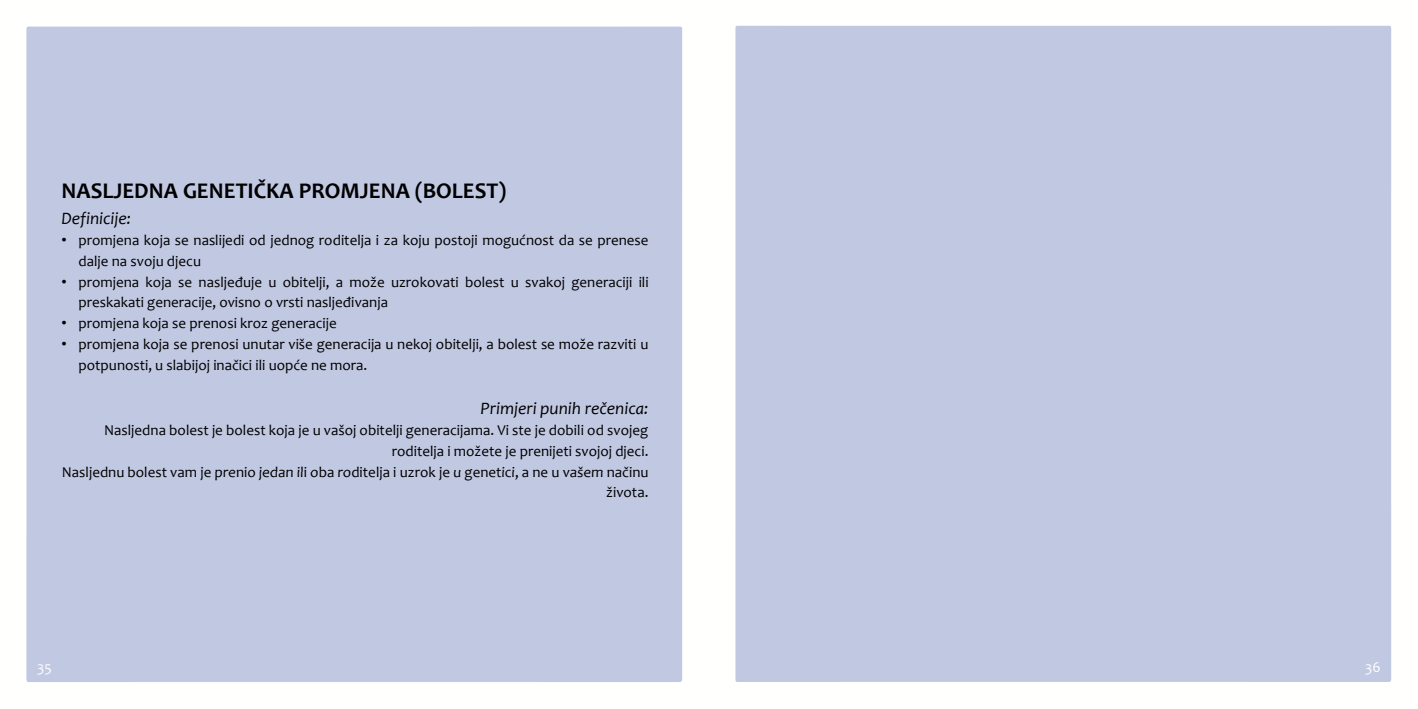
<style>
.page{position:relative;width:1418px;height:709px;background:#fff}
.page>*{position:absolute;margin:0;border:0;box-sizing:border-box;transform-origin:0 0}
.t1{font:700 22.5px "Candara";color:#000}
.t2{font:italic 17.5px "Candara";color:#000}
.t3{font:15px/20.8px "Candara";color:#000}
.t4{font:15px "Candara";color:#fff}
.s1{font-family:"Arial"}
</style>
<div class="page">
<div style="left:26px;top:118px;width:328px;height:118px;background:#c1c8e2"></div>
<div style="left:26px;top:236px;width:328px;height:118px;background:#c1c8e2"></div>
<div style="left:26px;top:354px;width:328px;height:118px;background:#c1c8e2"></div>
<div style="left:26px;top:472px;width:328px;height:119px;background:#c1c8e2"></div>
<div style="left:26px;top:591px;width:328px;height:92px;background:#c1c8e2"></div>
<div style="left:354px;top:26px;width:329px;height:92px;background:#c1c8e2"></div>
<div style="left:354px;top:118px;width:329px;height:118px;background:#c1c8e2"></div>
<div style="left:354px;top:236px;width:329px;height:118px;background:#c1c8e2"></div>
<div style="left:354px;top:354px;width:329px;height:118px;background:#c1c8e2"></div>
<div style="left:354px;top:472px;width:329px;height:119px;background:#c1c8e2"></div>
<div style="left:354px;top:591px;width:329px;height:92px;background:#c1c8e2"></div>
<div style="left:735px;top:25px;width:328px;height:93px;background:#c1c8e2"></div>
<div style="left:735px;top:118px;width:328px;height:118px;background:#c1c8e2"></div>
<div style="left:735px;top:236px;width:328px;height:118px;background:#c1c8e2"></div>
<div style="left:735px;top:354px;width:328px;height:118px;background:#c1c8e2"></div>
<div style="left:735px;top:472px;width:328px;height:119px;background:#c1c8e2"></div>
<div style="left:735px;top:591px;width:328px;height:91px;background:#c1c8e2"></div>
<div style="left:1063px;top:25px;width:329px;height:93px;background:#c1c8e2"></div>
<div style="left:1063px;top:118px;width:329px;height:118px;background:#c1c8e2"></div>
<div style="left:1063px;top:236px;width:329px;height:118px;background:#c1c8e2"></div>
<div style="left:1063px;top:354px;width:329px;height:118px;background:#c1c8e2"></div>
<div style="left:1063px;top:472px;width:329px;height:119px;background:#c1c8e2"></div>
<div style="left:1063px;top:591px;width:329px;height:91px;background:#c1c8e2"></div>
<p class="t1" style="left:62px;top:176px;width:446px">NASLJEDNA GENETIČKA PROMJENA (BOLEST)</p>
<p class="t2" style="left:62px;top:207px;width:71px">Definicije:</p>
<p class="t3" style="left:62px;top:230px;width:184px"><span class="s1">•</span> promjena k jo a se naslij di</p>
<p class="t3" style="left:463px;top:230px;width:187px">o mogućnost da se prenese</p>
<p class="t3" style="left:225px;top:230px;width:254px">e od j de nog roditelja i za k jo u post ji</p>
<p class="t3" style="left:78px;top:250px;width:124px">dalje na svoju djecu</p>
<p class="t3" style="left:78px;top:271px;width:571px;text-indent:-17px"><span class="s1">•</span> promjena koja se nasljeđuje u obitelji, a može uzrokovati bolest u svakoj generaciji ili preskakati generacije, ovisno o vrsti nasljeđivanja</p>
<p class="t3" style="left:62px;top:313px;width:277px"><span class="s1">•</span> promjena koja se prenosi kroz generacije</p>
<p class="t3" style="left:78px;top:333px;width:571px;text-indent:-17px"><span class="s1">•</span> promjena koja se prenosi unutar više generacija u nekoj obitelji, a bolest se može razviti u potpunosti, u slabijoj inačici ili uopće ne mora.</p>
<p class="t2" style="left:480px;top:397px;width:169px">Primjeri punih rečenica:</p>
<p class="t3" style="left:392px;top:440px;width:258px">roditelja i možete je prenijeti svojoj djeci.</p>
<p class="t3" style="left:606px;top:482px;width:44px">života.</p>
<p class="t3" style="left:104px;top:420px;width:546px">Nasljedna bolest je bolest koja je u vašoj obitelji generacijama. Vi ste je dobili od svojeg</p>
<p class="t3" style="left:62px;top:461px;width:588px">Nasljednu bolest vam je prenio jedan ili oba roditelja i uzrok je u genetici, a ne u vašem načinu</p>
<p class="t4" style="left:37px;top:658px;width:16px">35</p>
<p class="t4" style="left:1364px;top:658px;width:17px">36</p>
</div>
